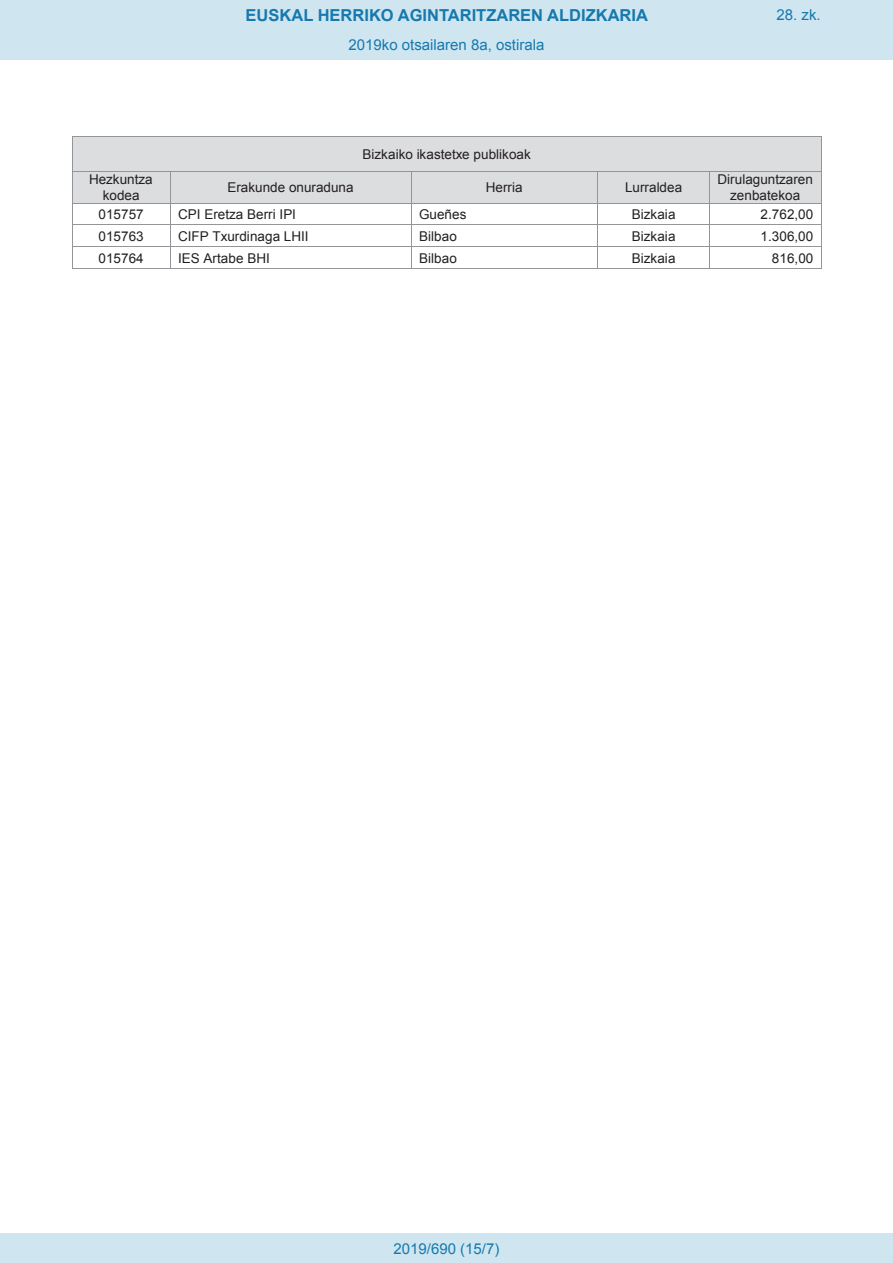
<style>
.page{position:relative;width:893px;height:1263px;background:#fff}
.page>*{position:absolute;margin:0;border:0;box-sizing:border-box;transform-origin:0 0}
.t1{font:700 16.5px "Arial";color:#1679ae}
.Paginacion_Centro{font:15px "Arial";color:#1679ae}
.t2{font:13.5px/15.6px "Arial";letter-spacing:.005em;color:#231f20;text-align:center}
</style>
<div class="page">
<div style="left:72px;top:137px;width:749px;height:34px;background:#dcdddf"></div>
<hr style="left:72px;top:136px;width:749px;height:1px;background:#939598">
<hr style="left:72px;top:137px;width:1px;height:34px;background:#939598">
<hr style="left:821px;top:137px;width:1px;height:34px;background:#939598">
<div style="left:72px;top:172px;width:98px;height:31px;background:#dcdddf"></div>
<div style="left:170px;top:172px;width:241px;height:31px;background:#dcdddf"></div>
<div style="left:412px;top:172px;width:185px;height:31px;background:#dcdddf"></div>
<div style="left:598px;top:172px;width:111px;height:31px;background:#dcdddf"></div>
<div style="left:710px;top:172px;width:111px;height:31px;background:#dcdddf"></div>
<hr style="left:72px;top:171px;width:98px;height:1px;background:#939598">
<hr style="left:171px;top:171px;width:240px;height:1px;background:#939598">
<hr style="left:412px;top:171px;width:185px;height:1px;background:#939598">
<hr style="left:598px;top:171px;width:111px;height:1px;background:#939598">
<hr style="left:710px;top:171px;width:111px;height:1px;background:#939598">
<hr style="left:72px;top:172px;width:1px;height:31px;background:#939598">
<hr style="left:170px;top:172px;width:1px;height:31px;background:#939598">
<hr style="left:411px;top:172px;width:1px;height:31px;background:#939598">
<hr style="left:597px;top:172px;width:1px;height:31px;background:#939598">
<hr style="left:709px;top:172px;width:1px;height:31px;background:#939598">
<hr style="left:821px;top:172px;width:1px;height:31px;background:#939598">
<hr style="left:72px;top:203px;width:98px;height:1px;background:#939598">
<hr style="left:171px;top:203px;width:240px;height:1px;background:#939598">
<hr style="left:412px;top:203px;width:185px;height:1px;background:#939598">
<hr style="left:598px;top:203px;width:111px;height:1px;background:#939598">
<hr style="left:710px;top:203px;width:111px;height:1px;background:#939598">
<hr style="left:72px;top:225px;width:98px;height:1px;background:#939598">
<hr style="left:171px;top:225px;width:240px;height:1px;background:#939598">
<hr style="left:412px;top:225px;width:185px;height:1px;background:#939598">
<hr style="left:598px;top:225px;width:111px;height:1px;background:#939598">
<hr style="left:710px;top:225px;width:111px;height:1px;background:#939598">
<hr style="left:72px;top:247px;width:98px;height:1px;background:#939598">
<hr style="left:171px;top:247px;width:240px;height:1px;background:#939598">
<hr style="left:412px;top:247px;width:185px;height:1px;background:#939598">
<hr style="left:598px;top:247px;width:111px;height:1px;background:#939598">
<hr style="left:710px;top:247px;width:111px;height:1px;background:#939598">
<svg style="left:72px;top:204px;width:1px;height:65px"></svg>
<hr style="left:72px;top:269px;width:98px;height:1px;background:#939598">
<svg style="left:170px;top:203px;width:1px;height:66px"></svg>
<hr style="left:171px;top:269px;width:240px;height:1px;background:#939598">
<svg style="left:411px;top:203px;width:1px;height:66px"></svg>
<hr style="left:412px;top:269px;width:185px;height:1px;background:#939598">
<svg style="left:597px;top:203px;width:1px;height:66px"></svg>
<hr style="left:598px;top:269px;width:111px;height:1px;background:#939598">
<svg style="left:709px;top:203px;width:1px;height:66px"></svg>
<hr style="left:710px;top:269px;width:111px;height:1px;background:#939598">
<svg style="left:821px;top:203px;width:1px;height:66px"></svg>
<div style="left:0;top:0;width:893px;height:60px;background:#cfe6f1"></div>
<div style="left:0;top:1233px;width:893px;height:30px;background:#cfe6f1"></div>
<p class="t1" style="left:246px;top:4px;width:404px">EUSKAL HERRIKO AGINTARITZAREN ALDIZKARIA</p>
<p class="Paginacion_Centro" style="left:776px;top:5px;width:46px">28. zk.</p>
<p class="Paginacion_Centro" style="left:348px;top:35px;width:197px">2019ko otsailaren 8a, ostirala</p>
<p class="t2" style="left:363px;top:146px;width:170px">Bizkaiko ikastetxe publikoak</p>
<p class="t2" style="left:89px;top:172px;width:65px">Hezkuntza kodea</p>
<p class="t2" style="left:227px;top:179px;width:128px">Erakunde onuraduna</p>
<p class="t2" style="left:486px;top:179px;width:38px">Herria</p>
<p class="t2" style="left:625px;top:179px;width:59px">Lurraldea</p>
<p class="t2" style="left:717px;top:172px;width:97px">Dirulaguntzaren zenbatekoa</p>
<p class="t2" style="left:99px;top:206px;width:47px">015757</p>
<p class="t2" style="left:178px;top:206px;width:119px">CPI Eretza Berri IPI</p>
<p class="t2" style="left:419px;top:206px;width:49px">Gueñes</p>
<p class="t2" style="left:632px;top:206px;width:45px">Bizkaia</p>
<p class="t2" style="left:760px;top:206px;width:54px">2.762,00</p>
<p class="t2" style="left:99px;top:228px;width:47px">015763</p>
<p class="t2" style="left:178px;top:228px;width:132px">CIFP Txurdinaga LHII</p>
<p class="t2" style="left:419px;top:228px;width:39px">Bilbao</p>
<p class="t2" style="left:632px;top:228px;width:45px">Bizkaia</p>
<p class="t2" style="left:760px;top:228px;width:54px">1.306,00</p>
<p class="t2" style="left:99px;top:250px;width:47px">015764</p>
<p class="t2" style="left:178px;top:250px;width:93px">IES Artabe BHI</p>
<p class="t2" style="left:419px;top:250px;width:39px">Bilbao</p>
<p class="t2" style="left:632px;top:250px;width:45px">Bizkaia</p>
<p class="t2" style="left:772px;top:250px;width:43px">816,00</p>
<p class="Paginacion_Centro" style="left:393px;top:1238px;width:107px">2019/690 (15/7)</p>
</div>
